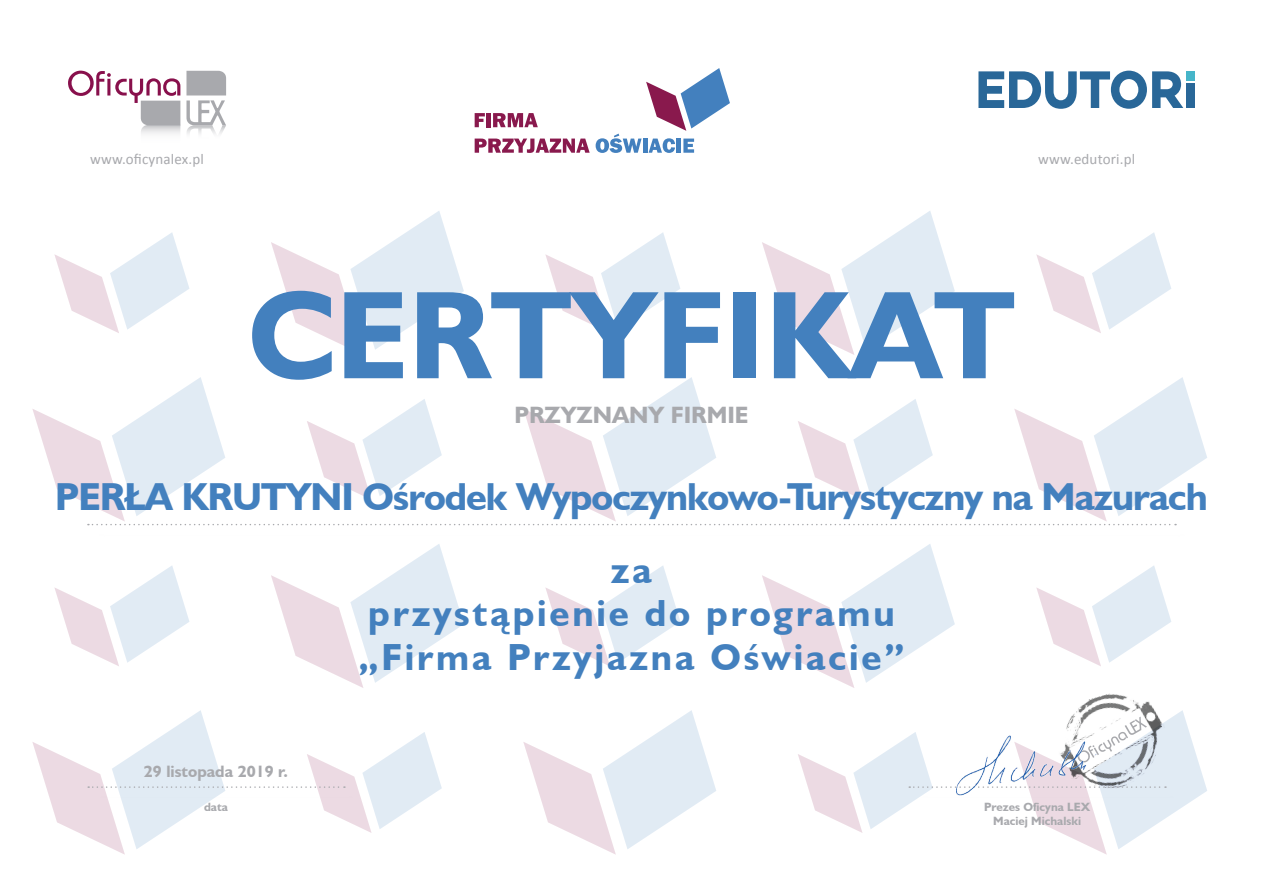
<style>
.page{position:relative;width:1263px;height:893px;background:#fff}
.page>*{position:absolute;margin:0;border:0;box-sizing:border-box;transform-origin:0 0}
.t1{font:125.85px "Humanist 521 AT Bold";color:#4380be}
.t2{font:39px "Humanist 521 AT Bold";letter-spacing:-.025em;color:#4380be}
.t3{font:37.8px/43.3px "Humanist 521 AT Bold";letter-spacing:.075em;color:#4380be;text-align:center}
.t4{font:23.7px "Humanist 521 AT Bold";color:#a8a9ad}
.t5{font:16.5px "Humanist 521 AT Bold";color:#a8a9ad}
.t6{font:15px "Calibri";letter-spacing:.01em;color:#a8a9ad}
.t7{font:12px/13.8px "Humanist 521 AT Bold";color:#a8a9ad;text-align:center}
</style>
<div class="page">
<svg style="left:523px;top:710px;width:193px;height:145px"></svg>
<svg style="left:271px;top:544px;width:193px;height:144px"></svg>
<svg style="left:545px;top:566px;width:135px;height:100px"></svg>
<svg style="left:762px;top:544px;width:193px;height:144px"></svg>
<svg style="left:1036px;top:566px;width:135px;height:100px"></svg>
<svg style="left:55px;top:566px;width:134px;height:100px"></svg>
<svg style="left:271px;top:211px;width:193px;height:144px"></svg>
<svg style="left:545px;top:232px;width:135px;height:101px"></svg>
<svg style="left:762px;top:211px;width:193px;height:144px"></svg>
<svg style="left:1036px;top:232px;width:135px;height:101px"></svg>
<svg style="left:55px;top:233px;width:134px;height:100px"></svg>
<img style="left:1078px;top:693px;width:76px;height:17px">
<svg style="left:32px;top:377px;width:1175px;height:148px"></svg>
<svg style="left:798px;top:710px;width:409px;height:145px"></svg>
<svg style="left:32px;top:710px;width:410px;height:145px"></svg>
<svg style="left:68px;top:71px;width:112px;height:63px"></svg>
<svg style="left:186px;top:71px;width:40px;height:63px"></svg>
<svg style="left:978px;top:71px;width:205px;height:38px"></svg>
<div style="left:1186px;top:84px;width:9px;height:24px;background:#296798"></div>
<div style="left:1186px;top:71px;width:9px;height:10px;background:#46b5c9"></div>
<svg style="left:475px;top:113px;width:10px;height:14px"></svg>
<div style="left:486px;top:113px;width:5px;height:14px;background:#89194d"></div>
<svg style="left:493px;top:113px;width:45px;height:14px"></svg>
<svg style="left:475px;top:139px;width:115px;height:14px"></svg>
<svg style="left:596px;top:68px;width:134px;height:85px"></svg>
<img style="left:957px;top:732px;width:141px;height:63px">
<p class="t6" style="left:90px;top:150px;width:115px">www.oficynalex.pl</p>
<p class="t6" style="left:1038px;top:150px;width:98px">www.edutori.pl</p>
<h1 class="t1" style="left:248px;top:262px;width:768px">Certyfikat</h1>
<p class="t4" style="left:514px;top:401px;width:224px">PRZYZNANY FIRMIE</p>
<p class="t2" style="left:55px;top:474px;width:1154px">PERŁA KRUTYNI Ośrodek Wypoczynkowo-Turystyczny na Mazurach</p>
<p class="t5" style="left:144px;top:761px;width:146px">29 listopada 2019 r.</p>
<p class="t7" style="left:204px;top:801px;width:26px">data</p>
<p class="t3" style="left:359px;top:549px;width:547px">za<br>przystąpienie do programu „Firma Przyjazna Oświacie”</p>
<p class="t7" style="left:984px;top:801px;width:107px">Prezes Oficyna LEX<br>Maciej Michalski</p>
</div>
